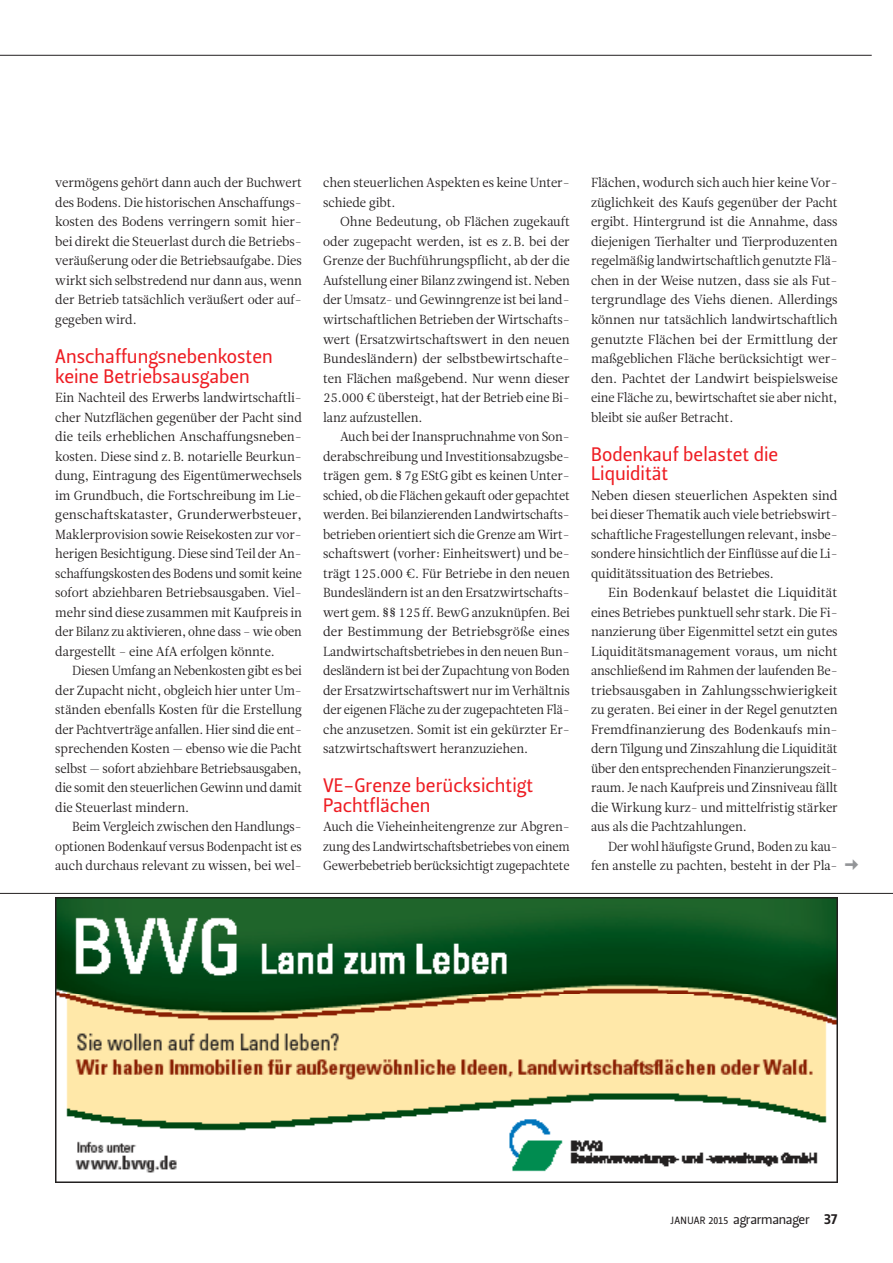
<style>
.page{position:relative;width:893px;height:1263px;background:#fff}
.page>*{position:absolute;margin:0;border:0;box-sizing:border-box;transform-origin:0 0}
._07_Zwischenuebersch{font:19.5px/19.5px "Leitura Sans Grot 2";color:#ee1d23}
.t1{font:13.5px "Leitura Sans Grot 2";letter-spacing:-.025em;color:#231f20}
._04_1_Text_ohne_Einz{font:13.2px/19.5px "Leitura News Roman 1";letter-spacing:-.01em;color:#231f20;text-align:justify;scale:.96 1}
._04_2_Text{font:13.2px/19.5px "Leitura News Roman 1";letter-spacing:-.005em;color:#231f20;text-align:justify;scale:.96 1}
._04_2_Text-2{font:13.2px/19.5px "Leitura News Roman 1";letter-spacing:-.005em;color:#231f20;text-align:justify;scale:.95 1}
._04_2_Text-3{font:13.2px/19.5px "Leitura News Roman 1";letter-spacing:-.005em;color:#231f20;text-align:justify}
._04_2_Text-4{font:13.2px/19.5px "Leitura News Roman 1";letter-spacing:-.005em;color:#231f20;text-align:justify;scale:.94 1}
._04_1_Text_ohne_Einz-2{font:13.2px/19.5px "Leitura News Roman 1";letter-spacing:-.01em;color:#231f20;text-align:justify}
.s1{font-size:10.5px}
.s2{font-family:"Leitura Sans Grot 3";font-size:15px}
</style>
<div class="page">
<img style="left:55px;top:897px;width:783px;height:285px">
<hr style="left:0;top:893px;width:893px;height:1px;background:#231f20">
<hr style="left:0;top:55px;width:872px;height:1px;background:#231f20">
<p class="_04_2_Text" style="left:55px;top:173px;width:258px">vermögens gehört dann auch der Buchwert des Bodens. Die historischen Anschaffungs&shy;kosten des Bodens verringern somit hier&shy;bei direkt die Steuerlast durch die Betriebs&shy;veräußerung oder die Betriebsaufgabe. Dies wirkt sich selbstredend nur dann aus, wenn der Betrieb tatsächlich veräußert oder auf&shy;gegeben wird.</p>
<p class="_07_Zwischenuebersch" style="left:55px;top:347px;width:219px">Anschaffungsnebenkosten keine Betriebsausgaben</p>
<p class="_04_1_Text_ohne_Einz" style="left:55px;top:388px;width:259px">Ein Nachteil des Erwerbs landwirtschaftli&shy;cher Nutzflächen gegenüber der Pacht sind die teils erheblichen Anschaffungsneben&shy;kosten. Diese sind z.B. notarielle Beurkun&shy;dung, Eintragung des Eigentümerwechsels im Grundbuch, die Fortschreibung im Lie&shy;genschaftskataster, Grunderwerbsteuer, Maklerprovision sowie Reisekosten zur vor&shy;herigen Besichtigung. Diese sind Teil der An&shy;schaffungskosten des Bodens und somit keine sofort abziehbaren Betriebsausgaben. Viel&shy;mehr sind diese zusammen mit Kaufpreis in der Bilanz zu aktivieren, ohne dass – wie oben dargestellt – eine AfA erfolgen könnte.</p>
<p class="_04_2_Text-4" style="left:55px;top:661px;width:264px;text-indent:17px">Diesen Umfang an Nebenkosten gibt es bei der Zupacht nicht, obgleich hier unter Um&shy;ständen ebenfalls Kosten für die Erstellung der Pachtverträge anfallen. Hier sind die ent&shy;sprechenden Kosten — ebenso wie die Pacht selbst — sofort abziehbare Betriebsausgaben, die somit den steuerlichen Gewinn und damit die Steuerlast mindern.</p>
<p class="_04_2_Text-4" style="left:55px;top:817px;width:264px;text-indent:17px">Beim Vergleich zwischen den Handlungs&shy;optionen Bodenkauf versus Bodenpacht ist es auch durchaus relevant zu wissen, bei wel-</p>
<p class="_04_2_Text" style="left:323px;top:173px;width:258px">chen steuerlichen Aspekten es keine Unter&shy;schiede gibt.</p>
<p class="_04_2_Text" style="left:323px;top:212px;width:259px;text-indent:17px">Ohne Bedeutung, ob Flächen zugekauft oder zugepacht werden, ist es z.B. bei der Grenze der Buchführungspflicht, ab der die Aufstellung einer Bilanz zwingend ist. Neben der Umsatz- und Gewinngrenze ist bei land&shy;wirtschaftlichen Betrieben der Wirtschafts&shy;wert (Ersatzwirtschaftswert in den neuen Bundesländern) der selbstbewirtschafte&shy;ten Flächen maßgebend. Nur wenn dieser 25.000 € übersteigt, hat der Betrieb eine Bi&shy;lanz aufzustellen.</p>
<p class="_04_2_Text-2" style="left:323px;top:427px;width:261px;text-indent:17px">Auch bei der Inanspruchnahme von Son&shy;derabschreibung und Investitionsabzugsbe&shy;trägen gem. § 7g EStG gibt es keinen Unter&shy;schied, ob die Flächen gekauft oder gepachtet werden. Bei bilanzierenden Landwirtschafts&shy;betrieben orientiert sich die Grenze am Wirt&shy;schaftswert (vorher: Einheitswert) und be&shy;trägt 125.000 €. Für Betriebe in den neuen Bundesländern ist an den Ersatzwirtschafts&shy;wert gem. §§ 125ff. BewG anzuknüpfen. Bei der Bestimmung der Betriebsgröße eines Landwirtschaftsbetriebes in den neuen Bun&shy;desländern ist bei der Zupachtung von Boden der Ersatzwirtschaftswert nur im Verhältnis der eigenen Fläche zu der zugepachteten Flä&shy;che anzusetzen. Somit ist ein gekürzter Er&shy;satzwirtschaftswert heranzuziehen.</p>
<p class="_07_Zwischenuebersch" style="left:323px;top:776px;width:211px">VE-Grenze berücksichtigt<br>Pachtflächen</p>
<p class="_04_1_Text_ohne_Einz" style="left:323px;top:817px;width:258px">Auch die Vieheinheitengrenze zur Abgren&shy;zung des Landwirtschaftsbetriebes von einem Gewerbebetrieb berücksichtigt zugepachtete</p>
<p class="_04_1_Text_ohne_Einz" style="left:591px;top:173px;width:259px">Flächen, wodurch sich auch hier keine Vor&shy;züglichkeit des Kaufs gegenüber der Pacht ergibt. Hintergrund ist die Annahme, dass diejenigen Tierhalter und Tierproduzenten regelmäßig landwirtschaftlich genutzte Flä&shy;chen in der Weise nutzen, dass sie als Fut&shy;tergrundlage des Viehs dienen. Allerdings können nur tatsächlich landwirtschaftlich genutzte Flächen bei der Ermittlung der maßgeblichen Fläche berücksichtigt wer&shy;den. Pachtet der Landwirt beispielsweise eine Fläche zu, bewirtschaftet sie aber nicht, bleibt sie außer Betracht.</p>
<p class="_07_Zwischenuebersch" style="left:591px;top:444px;width:189px">Bodenkauf belastet die<br>Liquidität</p>
<p class="_04_1_Text_ohne_Einz-2" style="left:591px;top:485px;width:248px">Neben diesen steuerlichen Aspekten sind bei dieser Thematik auch viele betriebswirt&shy;schaftliche Fragestellungen relevant, insbe&shy;sondere hinsichtlich der Einflüsse auf die Li&shy;quiditätssituation des Betriebes.</p>
<p class="_04_2_Text-3" style="left:591px;top:583px;width:248px;text-indent:17px">Ein Bodenkauf belastet die Liquidität eines Betriebes punktuell sehr stark. Die Fi&shy;nanzierung über Eigenmittel setzt ein gutes Liquiditätsmanagement voraus, um nicht anschließend im Rahmen der laufenden Be&shy;triebsausgaben in Zahlungsschwierigkeit zu geraten. Bei einer in der Regel genutzten Fremdfinanzierung des Bodenkaufs min&shy;dern Tilgung und Zinszahlung die Liquidität über den entsprechenden Finanzierungszeit&shy;raum. Je nach Kaufpreis und Zinsniveau fällt die Wirkung kurz- und mittelfristig stärker aus als die Pachtzahlungen.</p>
<p class="_04_2_Text-2" style="left:591px;top:836px;width:261px;text-align:right">Der wohl häufigste Grund, Boden zu kau&shy;fen anstelle zu pachten, besteht in der Pla-</p>
<p class="t1" style="left:671px;top:1211px;width:169px"><span class="s1">Januar 2015</span> agrarmanager <span class="s2">37</span></p>
</div>
